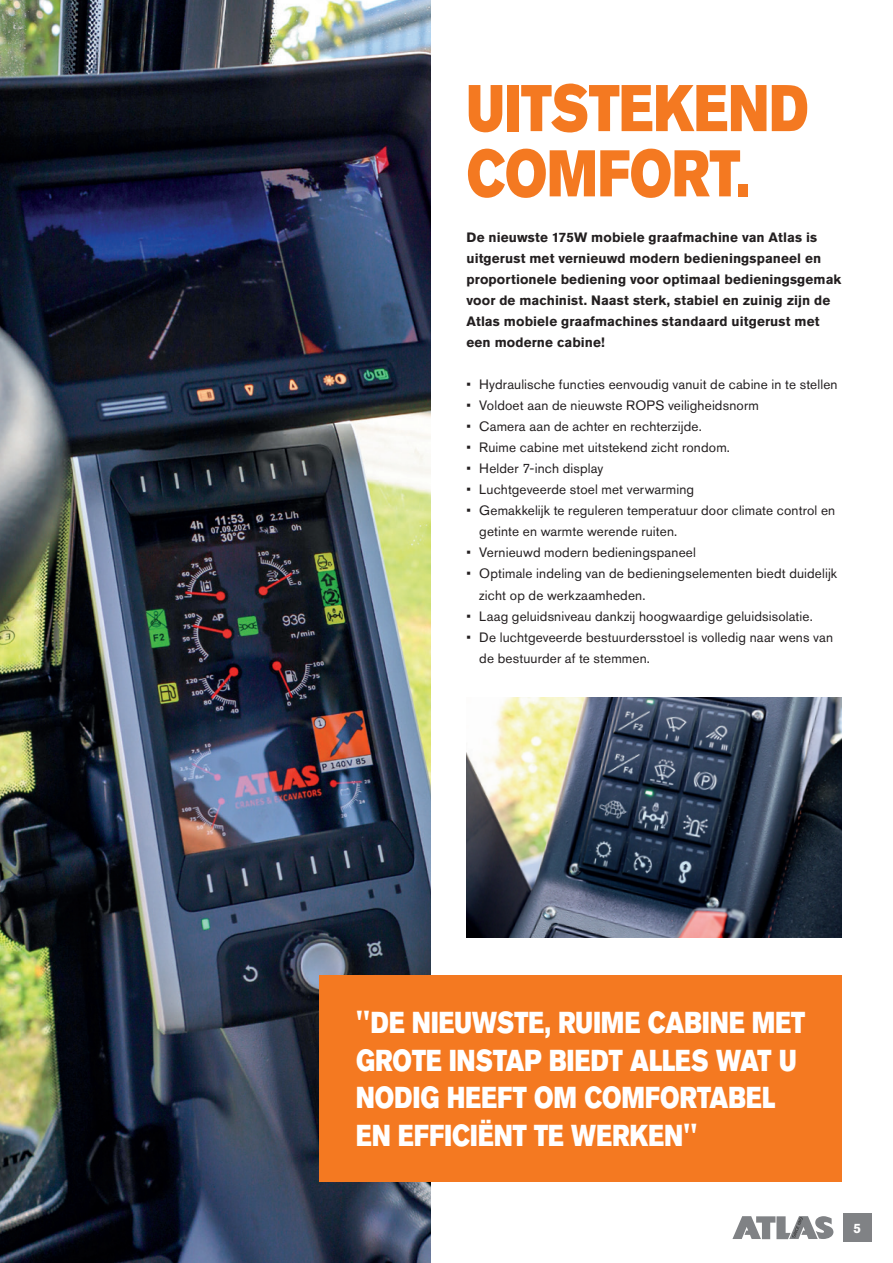
<style>
.page{position:relative;width:893px;height:1263px;background:#fff}
.page>*{position:absolute;margin:0;border:0;box-sizing:border-box;transform-origin:0 0}
.t1{font:65.25px/65.2px "Akzidenz Grotesk BQ Super";color:#f47921;scale:.8 1}
.t2{font:30px/37.5px "Akzidenz Grotesk BQ Super";letter-spacing:.01em;color:#fff;scale:1.5 1}
.t3{font:13.5px/21px "Akzidenz Grotesk Pro";letter-spacing:.01em;color:#231f20}
.t4{font:700 13.5px/21px "Akzidenz Grotesk Pro";letter-spacing:.01em;color:#231f20}
.t5{font:700 13.5px "Akzidenz Grotesk Pro";color:#fff}
</style>
<div class="page">
<img style="left:1px;top:0;width:429px;height:1263px">
<img style="left:466px;top:697px;width:376px;height:240px">
<div style="left:320px;top:976px;width:522px;height:206px;background:#f47921"></div>
<div style="left:843px;top:1213px;width:29px;height:29px;background:#808285"></div>
<svg style="left:732px;top:1216px;width:101px;height:23px"></svg>
<h1 class="t1" style="left:466px;top:76px;width:429px">UITSTEKEND<br>COMFORT.</h1>
<p class="t4" style="left:466px;top:227px;width:376px">De nieuwste 175W mobiele graafmachine van Atlas is uitgerust met vernieuwd modern bedieningspaneel en proportionele bediening voor optimaal bedieningsgemak voor de machinist. Naast sterk, stabiel en zuinig zijn de Atlas mobiele graafmachines standaard uitgerust met een moderne cabine!</p>
<p class="t3" style="left:466px;top:374px;width:373px">• Hydraulische functies eenvoudig vanuit de cabine in te stellen</p>
<p class="t3" style="left:466px;top:395px;width:294px">• Voldoet aan de nieuwste ROPS veiligheidsnorm</p>
<p class="t3" style="left:466px;top:416px;width:237px">• Camera aan de achter en rechterzijde.</p>
<p class="t3" style="left:466px;top:437px;width:265px">• Ruime cabine met uitstekend zicht rondom.</p>
<p class="t3" style="left:466px;top:458px;width:138px">• Helder 7-inch display</p>
<p class="t3" style="left:466px;top:479px;width:229px">• Luchtgeveerde stoel met verwarming</p>
<p class="t3" style="left:479px;top:500px;width:357px;text-indent:-13px">• Gemakkelijk te reguleren temperatuur door climate control en getinte en warmte werende ruiten.</p>
<p class="t3" style="left:466px;top:542px;width:231px">• Vernieuwd modern bedieningspaneel</p>
<p class="t3" style="left:479px;top:563px;width:359px;text-indent:-13px">• Optimale indeling van de bedieningselementen biedt duidelijk zicht op de werkzaamheden.</p>
<p class="t3" style="left:466px;top:605px;width:348px">• Laag geluidsniveau dankzij hoogwaardige geluidsisolatie.</p>
<p class="t3" style="left:479px;top:626px;width:355px;text-indent:-13px">• De luchtgeveerde bestuurdersstoel is volledig naar wens van de bestuurder af te stemmen.</p>
<h2 class="t2" style="left:356px;top:1004px;width:301px">"DE NIEUWSTE, RUIME CABINE MET<br>GROTE INSTAP BIEDT ALLES WAT U<br>NODIG HEEFT OM COMFORTABEL<br>EN EFFICIËNT TE WERKEN"</h2>
<p class="t5" style="left:854px;top:1219px;width:9px">5</p>
</div>
